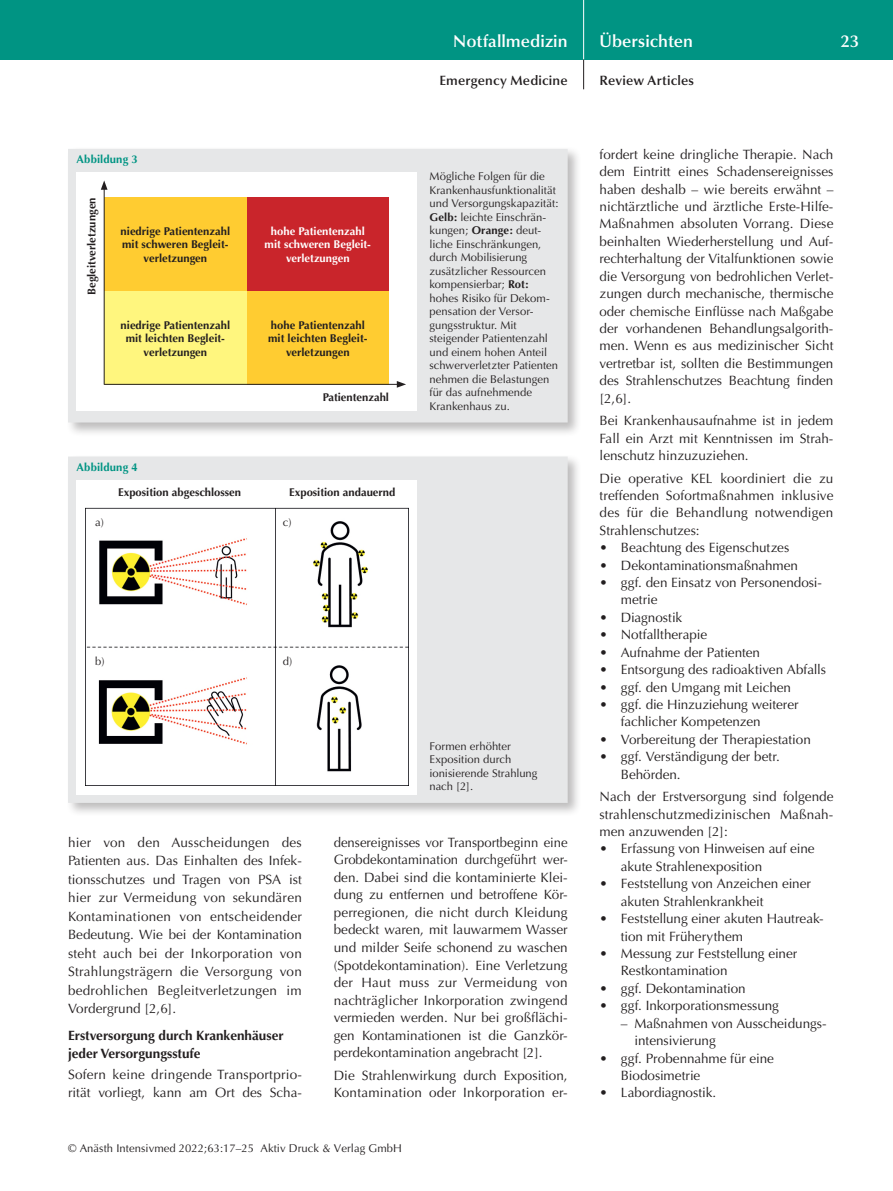
<style>
.page{position:relative;width:893px;height:1191px;background:#fff}
.page>*{position:absolute;margin:0;border:0;box-sizing:border-box;transform-origin:0 0}
.t1{font:600 17.25px "Optima";color:#fff}
.t2{font:13.5px/17.4px "Optima";color:#231f20}
.t3{font:13.5px/18.5px "Optima";letter-spacing:.02em;color:#231f20}
.t4{font:700 13.5px/18.5px "Optima";color:#231f20}
.t5{font:600 13.5px "Optima";letter-spacing:.01em;color:#231f20}
.t6{font:11.25px/13.5px "Optima";letter-spacing:.005em;color:#231f20}
.t7{font:700 11.25px/13.5px "Optima";color:#231f20;text-align:center}
.t8{font:700 11.25px/13.5px "Optima";color:#fff;text-align:center}
.t9{font:700 11.25px "Optima";letter-spacing:.015em;color:#009483}
.s1{font-weight:700}
</style>
<div class="page">
<div style="left:0;top:0;width:893px;height:60px;background:#009483"></div>
<hr style="left:583px;top:0;width:1px;height:60px;background:#fff">
<svg style="left:583px;top:60px;width:1px;height:29px"></svg>
<div style="left:66px;top:146px;width:516px;height:291px;background:#231f20;opacity:.3"></div>
<div style="left:68px;top:149px;width:500px;height:273px;background:#e6e7e8"></div>
<div style="left:77px;top:172px;width:340px;height:238px;background:#fff"></div>
<div style="left:247px;top:291px;width:142px;height:94px;background:#ffcc31"></div>
<div style="left:104px;top:291px;width:143px;height:94px;background:#fff67e"></div>
<div style="left:247px;top:197px;width:142px;height:94px;background:#c9252b"></div>
<div style="left:104px;top:197px;width:143px;height:94px;background:#ffcc31"></div>
<hr style="left:104px;top:187px;width:1px;height:198px;background:#231f20">
<svg style="left:101px;top:180px;width:7px;height:10px"></svg>
<hr style="left:104px;top:384px;width:295px;height:1px;background:#231f20">
<svg style="left:397px;top:381px;width:9px;height:7px"></svg>
<div style="left:66px;top:454px;width:516px;height:363px;background:#231f20;opacity:.3"></div>
<div style="left:68px;top:456px;width:500px;height:347px;background:#e6e7e8"></div>
<div style="left:77px;top:479px;width:340px;height:315px;background:#fff"></div>
<img style="left:85px;top:507px;width:323px;height:279px">
<p class="t1" style="left:453px;top:31px;width:116px">Notfallmedizin</p>
<p class="t1" style="left:600px;top:31px;width:95px">Übersichten</p>
<p class="t1" style="left:841px;top:31px;width:20px">23</p>
<p class="t5" style="left:439px;top:73px;width:130px">Emergency Medicine</p>
<p class="t5" style="left:600px;top:73px;width:96px">Review Articles</p>
<p class="t9" style="left:77px;top:153px;width:63px">Abbildung 3</p>
<p class="t7" style="left:85px;top:295px;width:99px;rotate:-90deg">Begleitverletzungen</p>
<p class="t7" style="left:121px;top:224px;width:111px">niedrige Patientenzahl mit schweren Begleit&shy;verletzungen</p>
<p class="t7" style="left:121px;top:318px;width:111px">niedrige Patientenzahl mit leichten Begleit&shy;verletzungen</p>
<p class="t8" style="left:265px;top:224px;width:108px">hohe Patientenzahl mit schweren Begleit&shy;verletzungen</p>
<p class="t7" style="left:268px;top:318px;width:101px">hohe Patientenzahl mit leichten Begleit&shy;verletzungen</p>
<p class="t7" style="left:323px;top:391px;width:68px">Patientenzahl</p>
<p class="t9" style="left:77px;top:461px;width:63px">Abbildung 4</p>
<p class="t7" style="left:118px;top:486px;width:125px">Exposition abgeschlossen</p>
<p class="t7" style="left:289px;top:486px;width:108px">Exposition andauernd</p>
<p class="t6" style="left:95px;top:516px;width:10px">a)</p>
<p class="t6" style="left:283px;top:516px;width:10px">c)</p>
<p class="t6" style="left:429px;top:170px;width:131px">Mögliche Folgen für die<br>Krankenhausfunktionalität und Versorgungskapazität:<br><span class="s1">Gelb:</span> leichte Einschrän&shy;kungen; <span class="s1">Orange:</span> deut&shy;liche Einschränkungen, durch Mobilisierung zusätzlicher Ressourcen kompensierbar; <span class="s1">Rot: </span>hohes Risiko für Dekom&shy;pensation der Versor&shy;gungsstruktur. Mit steigender Patientenzahl und einem hohen Anteil schwerverletzter Patienten nehmen die Belastungen für das aufnehmende<br>Krankenhaus zu.</p>
<p class="t6" style="left:95px;top:654px;width:11px">b)</p>
<p class="t6" style="left:283px;top:654px;width:11px">d)</p>
<p class="t6" style="left:429px;top:739px;width:110px">Formen erhöhter<br>Exposition durch ionisierende Strahlung nach [2].</p>
<p class="t2" style="left:68px;top:833px;width:235px;line-height:18.5px;text-align:justify">hier von den Ausscheidungen des Patienten aus. Das Einhalten des Infek&shy;tionsschutzes und Tragen von PSA ist hier zur Vermeidung von sekundären Kontaminationen von entscheidender Bedeutung. Wie bei der Kontamination steht auch bei der Inkorporation von Strahlungsträgern die Versorgung von bedrohlichen Begleitverletzungen im Vordergrund [2,6].</p>
<p class="t4" style="left:68px;top:1026px;width:217px">Erstversorgung durch Krankenhäuser jeder Versorgungsstufe</p>
<p class="t3" style="left:68px;top:1065px;width:235px">Sofern keine dringende Transportprio&shy;rität vorliegt, kann am Ort des Scha-</p>
<p class="t2" style="left:334px;top:833px;width:235px;text-align:justify">densereignisses vor Transportbeginn eine Grobdekontamination durchgeführt wer&shy;den. Dabei sind die kontaminierte Klei&shy;dung zu entfernen und betroffene Kör&shy;perregionen, die nicht durch Kleidung bedeckt waren, mit lauwarmem Wasser und milder Seife schonend zu waschen (Spotdekontamination). Eine Verletzung der Haut muss zur Vermeidung von nachträglicher Inkorporation zwingend vermieden werden. Nur bei großflächi&shy;gen Kontaminationen ist die Ganzkör&shy;perdekontamination angebracht [2].</p>
<p class="t2" style="left:334px;top:1066px;width:235px">Die Strahlenwirkung durch Exposition,<br>Kontamination oder Inkorporation er-</p>
<p class="t6" style="left:68px;top:1142px;width:335px">© Anästh Intensivmed 2022;63:17–25 Aktiv Druck &amp; Verlag GmbH</p>
<p class="t2" style="left:600px;top:146px;width:235px;text-align:justify">fordert keine dringliche Therapie. Nach dem Eintritt eines Schadensereignisses haben deshalb – wie bereits erwähnt – nichtärztliche und ärztliche Erste-Hilfe-Maßnahmen absoluten Vorrang. Diese beinhalten Wiederherstellung und Auf&shy;rechterhaltung der Vitalfunktionen sowie die Versorgung von bedrohlichen Verlet&shy;zungen durch mechanische, thermische oder chemische Einflüsse nach Maßgabe der vorhandenen Behandlungsalgorith&shy;men. Wenn es aus medizinischer Sicht vertretbar ist, sollten die Bestimmungen des Strahlenschutzes Beachtung finden [2,6].</p>
<p class="t2" style="left:600px;top:412px;width:235px;text-align:justify">Bei Krankenhausaufnahme ist in jedem Fall ein Arzt mit Kenntnissen im Strah&shy;lenschutz hinzuzuziehen.</p>
<p class="t2" style="left:600px;top:469px;width:235px;text-align:justify">Die operative KEL koordiniert die zu treffenden Sofortmaßnahmen inklusive des für die Behandlung notwendigen Strahlenschutzes:</p>
<p class="t2" style="left:600px;top:539px;width:191px">• Beachtung des Eigenschutzes</p>
<p class="t2" style="left:600px;top:556px;width:200px">• Dekontaminationsmaßnahmen</p>
<p class="t2" style="left:621px;top:574px;width:203px;text-indent:-21px">• ggf. den Einsatz von Personendosi&shy;metrie</p>
<p class="t2" style="left:600px;top:609px;width:84px">• Diagnostik</p>
<p class="t2" style="left:600px;top:626px;width:109px">• Notfalltherapie</p>
<p class="t2" style="left:600px;top:643px;width:162px">• Aufnahme der Patienten</p>
<p class="t2" style="left:600px;top:661px;width:228px">• Entsorgung des radioaktiven Abfalls</p>
<p class="t2" style="left:600px;top:678px;width:193px">• ggf. den Umgang mit Leichen</p>
<p class="t2" style="left:621px;top:696px;width:179px;text-indent:-21px">• ggf. die Hinzuziehung weiterer fachlicher Kompetenzen</p>
<p class="t2" style="left:600px;top:730px;width:213px">• Vorbereitung der Therapiestation</p>
<p class="t2" style="left:621px;top:748px;width:161px;text-indent:-21px">• ggf. Verständigung der betr.<br>Behörden.</p>
<p class="t2" style="left:600px;top:788px;width:235px;text-align:justify">Nach der Erstversorgung sind folgende strahlenschutzmedizinischen Maßnah&shy;men anzuwenden [2]:</p>
<p class="t2" style="left:621px;top:840px;width:195px;text-indent:-21px">• Erfassung von Hinweisen auf eine akute Strahlenexposition</p>
<p class="t2" style="left:621px;top:875px;width:192px;text-indent:-21px">• Feststellung von Anzeichen einer akuten Strahlenkrankheit</p>
<p class="t2" style="left:621px;top:910px;width:204px;text-indent:-21px">• Feststellung einer akuten Hautreak&shy;tion mit Früherythem</p>
<p class="t2" style="left:621px;top:945px;width:178px;text-indent:-21px">• Messung zur Feststellung einer<br>Restkontamination</p>
<p class="t2" style="left:600px;top:979px;width:148px">• ggf. Dekontamination</p>
<p class="t2" style="left:600px;top:997px;width:181px">• ggf. Inkorporationsmessung</p>
<p class="t2" style="left:634px;top:1014px;width:194px;text-indent:-14px">– Maßnahmen von Ausscheidungs&shy;intensivierung</p>
<p class="t2" style="left:621px;top:1049px;width:155px;text-indent:-21px">• ggf. Probennahme für eine<br>Biodosimetrie</p>
<p class="t2" style="left:600px;top:1084px;width:118px">• Labordiagnostik.</p>
</div>
